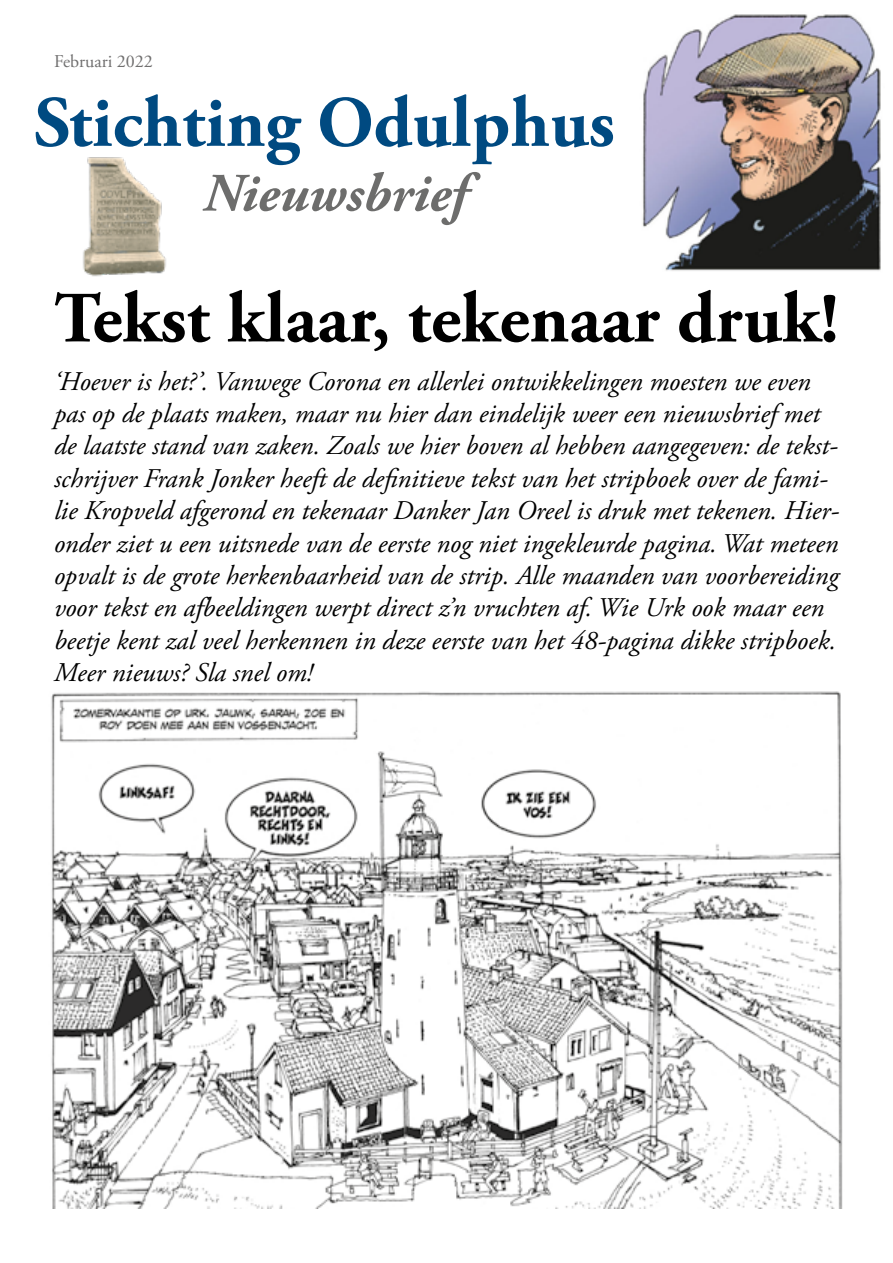
<style>
.page{position:relative;width:893px;height:1263px;background:#fff}
.page>*{position:absolute;margin:0;border:0;box-sizing:border-box;transform-origin:0 0}
.t1{font:700 72px "Adobe Garamond Pro";color:#000}
.t2{font:700 72px "Adobe Garamond Pro";color:#004a81}
.t3{font:italic 700 54px "Adobe Garamond Pro";color:#6d6d6c}
.t4{font:italic 27px/32.4px "Adobe Garamond Pro";color:#000}
.t5{font:18px "Adobe Garamond Pro";color:#706f6f}
</style>
<div class="page">
<img style="left:83px;top:157px;width:83px;height:120px">
<img style="left:642px;top:14px;width:239px;height:257px">
<img style="left:51px;top:691px;width:792px;height:518px">
<p class="t5" style="left:54px;top:51px;width:100px">Februari 2022</p>
<h1 class="t2" style="left:34px;top:81px;width:582px">Stichting Odulphus</h1>
<h2 class="t3" style="left:203px;top:162px;width:265px">Nieuwsbrief</h2>
<h1 class="t1" style="left:54px;top:277px;width:786px">Tekst klaar, tekenaar druk!</h1>
<p class="t4" style="left:54px;top:365px;width:786px">‘Hoever is het?’. Vanwege Corona en allerlei ontwikkelingen moesten we even pas op de plaats maken, maar nu hier dan eindelijk weer een nieuwsbrief met de laatste stand van zaken. Zoals we hier boven al hebben aangegeven: de tekst&shy;schrijver Frank Jonker heeft de definitieve tekst van het stripboek over de fami&shy;lie Kropveld afgerond en tekenaar Danker Jan Oreel is druk met tekenen. Hier&shy;onder ziet u een uitsnede van de eerste nog niet ingekleurde pagina. Wat meteen opvalt is de grote herkenbaarheid van de strip. Alle maanden van voorbereiding voor tekst en afbeeldingen werpt direct z’n vruchten af. Wie Urk ook maar een beetje kent zal veel herkennen in deze eerste van het 48-pagina dikke stripboek.<br>Meer nieuws? Sla snel om!</p>
</div>
